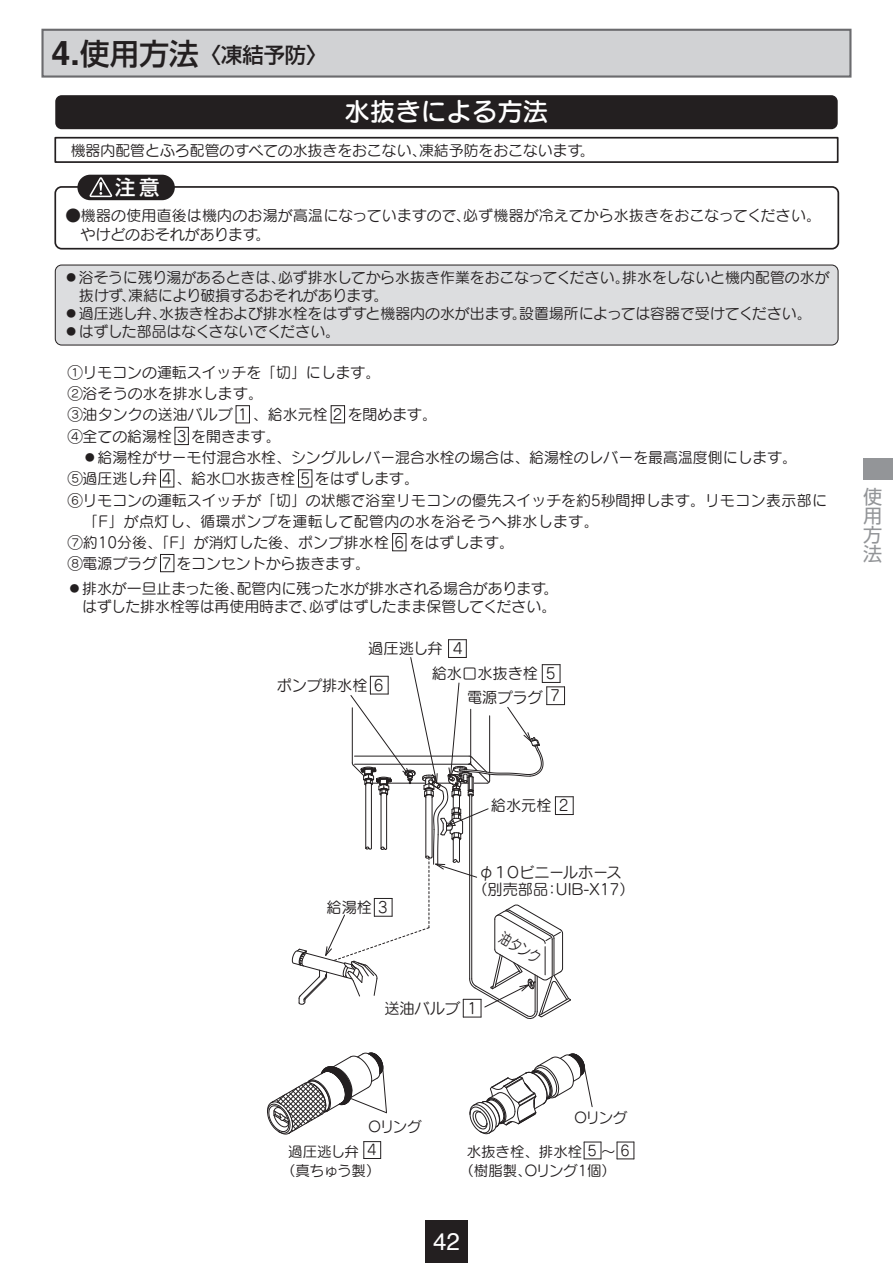
<style>
.page{position:relative;width:893px;height:1263px;background:#fff}
.page>*{position:absolute;margin:0;border:0;box-sizing:border-box;transform-origin:0 0}
.t1{font:25.5px "Seurat Pro DB";color:#fff}
.t2{font:24.15px "Helvetica";color:#fff}
.t3{font:500 21.3px "Shin Go Pr 6";color:#231f20}
.t4{font:500 20.4px "Shin Go Pr 6";color:#fff}
.t5{font:19.2px/19.2px "Shin Go Pr 6";color:#939598;text-align:justify}
.t6{font:15.15px/16.6px "Seurat Pro M";color:#231f20;text-align:center}
.t7{font:15.15px "Seurat Pro M";color:#231f20;scale:.75 1}
.t8{font:14.85px/21.3px "Seurat Pro M";color:#231f20}
.t9{font:14.85px/19.2px "Seurat Pro M";letter-spacing:.02em;color:#231f20}
.t10{font:14.4px/19.6px "Seurat Pro M";letter-spacing:-.005em;color:#231f20}
.s1{font-family:"Helvetica";font-weight:700;font-size:34.05px}
.s2{font-size:29.7px}
</style>
<div class="page">
<div style="left:55px;top:265px;width:783px;height:80px;background:#dcdddf;border-radius:6px"></div>
<div style="left:55px;top:265px;width:783px;height:80px;border:1px solid #231f20;border-radius:6px"></div>
<div style="left:425px;top:1220px;width:43px;height:43px;background:#231f20"></div>
<div style="left:43px;top:30px;width:807px;height:47px;background:#d1d2d4"></div>
<div style="left:41px;top:29px;width:810px;height:49px;border:2px solid #6b6b6e"></div>
<div style="left:54px;top:186px;width:785px;height:64px;border:2px solid #231f20;border-radius:6px"></div>
<div style="left:77px;top:175px;width:98px;height:25px;background:#231f20;border-radius:13px"></div>
<svg style="left:89px;top:177px;width:23px;height:20px"></svg>
<div style="left:236px;top:405px;width:14px;height:18px;border:1px solid #231f20"></div>
<div style="left:175px;top:427px;width:14px;height:18px;border:1px solid #231f20"></div>
<div style="left:160px;top:470px;width:14px;height:17px;border:1px solid #231f20"></div>
<div style="left:298px;top:470px;width:14px;height:17px;border:1px solid #231f20"></div>
<div style="left:160px;top:554px;width:14px;height:18px;border:1px solid #231f20"></div>
<div style="left:392px;top:533px;width:14px;height:18px;border:1px solid #231f20"></div>
<div style="left:331px;top:405px;width:14px;height:18px;border:1px solid #231f20"></div>
<svg style="left:469px;top:1053px;width:124px;height:81px"></svg>
<svg style="left:267px;top:1052px;width:120px;height:83px"></svg>
<svg style="left:364px;top:1141px;width:17px;height:18px"></svg>
<svg style="left:584px;top:1142px;width:18px;height:18px"></svg>
<svg style="left:617px;top:1142px;width:18px;height:18px"></svg>
<svg style="left:292px;top:639px;width:282px;height:380px"></svg>
<div style="left:863px;top:458px;width:30px;height:21px;background:#939598"></div>
<div style="left:54px;top:137px;width:784px;height:26px;border:2px solid #231f20"></div>
<div style="left:55px;top:95px;width:783px;height:34px;background:#231f20;border-radius:6px"></div>
<h3 class="t3" style="left:51px;top:37px;width:278px"><span class="s1">4.</span><span class="s2">使用方法</span>〈凍結予防〉</h3>
<h1 class="t1" style="left:344px;top:95px;width:206px">水抜きによる方法</h1>
<p class="t8" style="left:71px;top:139px;width:525px">機器内配管とふろ配管のすべての水抜きをおこない、凍結予防をおこないます。</p>
<h3 class="t4" style="left:115px;top:170px;width:46px">注意</h3>
<p class="t9" style="left:81px;top:205px;width:742px;text-indent:-15px">●機器の使用直後は機内のお湯が高温になっていますので、必ず機器が冷えてから水抜きをおこなってください。やけどのおそれがあります。</p>
<p class="t8" style="left:79px;top:268px;width:752px;line-height:18px;text-indent:-15px">●浴そうに残り湯があるときは、必ず排水してから水抜き作業をおこなってください。排水をしないと機内配管の水が抜けず、凍結により破損するおそれがあります。</p>
<p class="t8" style="left:64px;top:303px;width:749px">●過圧逃し弁、水抜き栓および排水栓をはずすと機器内の水が出ます。設置場所によっては容器で受けてください。</p>
<p class="t8" style="left:64px;top:321px;width:278px">●はずした部品はなくさないでください。</p>
<p class="t8" style="left:68px;top:361px;width:371px">①リモコンの運転スイッチを「切」にします。<br>②浴そうの水を排水します。<br>③油タンクの送油バルブ 1 、給水元栓 2 を閉めます。<br>④全ての給湯栓 3 を開きます。</p>
<p class="t8" style="left:68px;top:446px;width:761px;text-indent:15px">●給湯栓がサーモ付混合水栓、シングルレバー混合水栓の場合は、給湯栓のレバーを最高温度側にします。<br>⑤過圧逃し弁 4 、給水口水抜き栓 5 をはずします。<br>⑥リモコンの運転スイッチが「切」の状態で浴室リモコンの優先スイッチを約5秒間押します。リモコン表示部に　「F」が点灯し、循環ポンプを運転して配管内の水を浴そうへ排水します。<br>⑦約10分後、「F」が消灯した後、ポンプ排水栓 6 をはずします。<br>⑧電源プラグ 7 をコンセントから抜きます。</p>
<p class="t8" style="left:67px;top:579px;width:492px;line-height:18px">●排水が一旦止まった後、配管内に残った水が排水される場合があります。　はずした排水栓等は再使用時まで、必ずはずしたまま保管してください。</p>
<p class="t6" style="left:368px;top:640px;width:76px">過圧逃し弁</p>
<p class="t6" style="left:277px;top:676px;width:109px">ポンプ排水栓 6</p>
<p class="t6" style="left:453px;top:640px;width:11px">4</p>
<p class="t6" style="left:432px;top:660px;width:112px;line-height:24.6px;text-align:right">給水口水抜き栓電源プラグ</p>
<p class="t6" style="left:546px;top:665px;width:11px">5</p>
<p class="t6" style="left:550px;top:687px;width:11px">7</p>
<p class="t5" style="left:863px;top:486px;width:20px">使用方法</p>
<p class="t6" style="left:491px;top:797px;width:62px">給水元栓</p>
<p class="t6" style="left:559px;top:797px;width:11px">2</p>
<p class="t6" style="left:327px;top:898px;width:63px">給湯栓 3</p>
<p class="t6" style="left:472px;top:864px;width:164px">φ１０ビニールホース<br>（別売部品：UIB-X17）</p>
<p class="t7" style="left:506px;top:927px;width:61px;rotate:30deg">油タンク</p>
<p class="t6" style="left:384px;top:999px;width:77px">送油バルブ</p>
<p class="t6" style="left:467px;top:999px;width:11px">1</p>
<p class="t10" style="left:368px;top:1116px;width:55px">Ｏリング</p>
<p class="t10" style="left:573px;top:1107px;width:55px">Ｏリング</p>
<p class="t10" style="left:367px;top:1140px;width:11px">4</p>
<p class="t10" style="left:459px;top:1141px;width:172px;text-indent:7px">水抜き栓、排水栓　 ～ 6（樹脂製、Ｏリング1個）</p>
<p class="t10" style="left:281px;top:1141px;width:101px;text-indent:7px">過圧逃し弁<br>（真ちゅう製）</p>
<p class="t10" style="left:587px;top:1140px;width:11px">5</p>
<h2 class="t2" style="left:433px;top:1223px;width:28px">42</h2>
</div>
